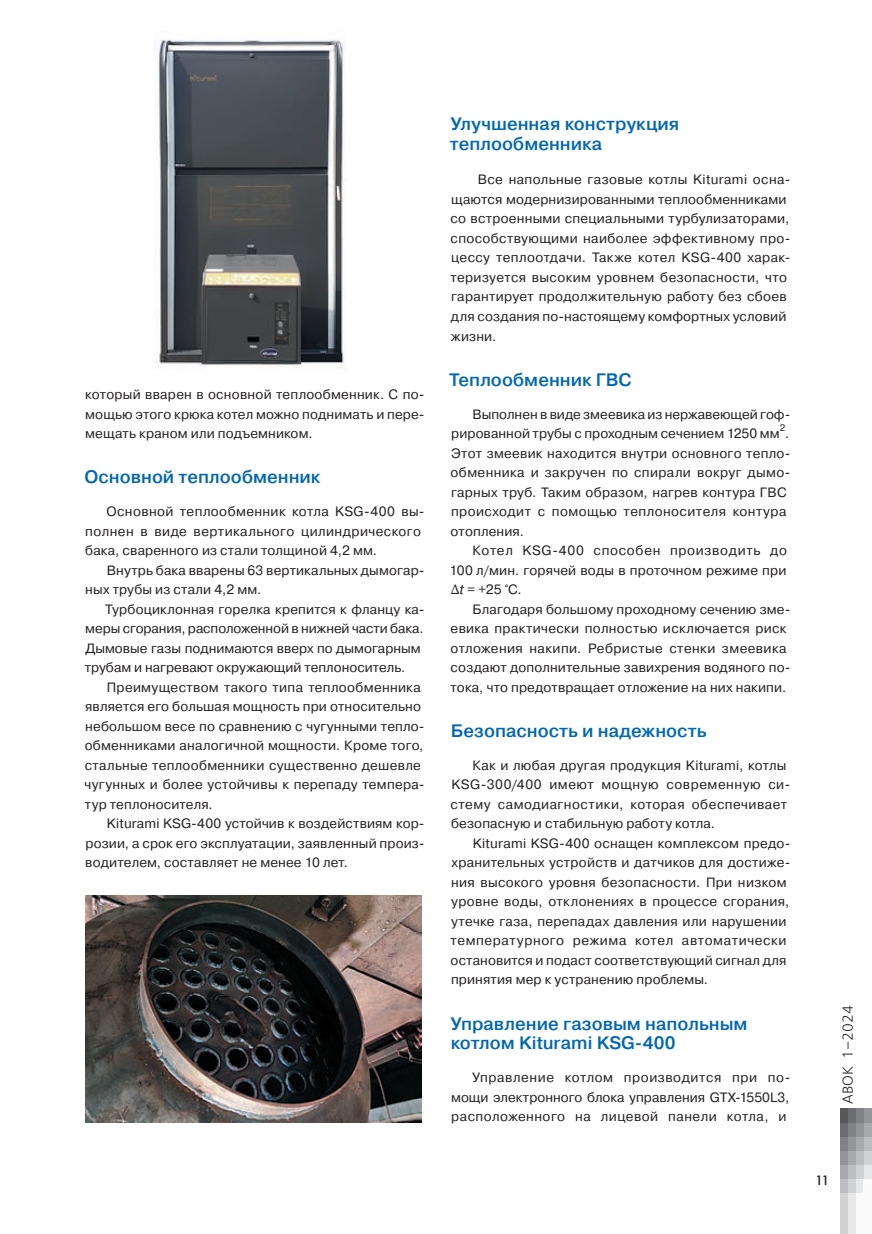
<style>
.page{position:relative;width:872px;height:1234px;background:#fff}
.page>*{position:absolute;margin:0;border:0;box-sizing:border-box;transform-origin:0 0}
.t1{font:500 18px/19.5px "Pragmatica";color:#0166b3}
.t2{font:14.4px "Free Set Light C";color:#231f20}
.t3{font:13.5px/19.5px "Pragmatica";letter-spacing:.02em;color:#231f20}
.t4{font:13.5px/19.5px "Pragmatica";color:#231f20}
.t5{font:13.5px "Futura Futuris C";color:#231f20}
.t6{font:9.45px "Pragmatica";color:#231f20}
.s1{font-style:italic}
</style>
<div class="page">
<div style="left:863px;top:1108px;width:9px;height:14px;background:#939598"></div>
<div style="left:863px;top:1122px;width:9px;height:14px;background:#a8a9ad"></div>
<div style="left:863px;top:1136px;width:9px;height:14px;background:#bcbdc0"></div>
<div style="left:863px;top:1150px;width:9px;height:15px;background:#d1d2d4"></div>
<div style="left:863px;top:1165px;width:9px;height:14px;background:#e6e7e9"></div>
<div style="left:855px;top:1108px;width:8px;height:14px;background:#808285"></div>
<div style="left:855px;top:1122px;width:8px;height:14px;background:#939598"></div>
<div style="left:855px;top:1136px;width:8px;height:14px;background:#a8a9ad"></div>
<div style="left:855px;top:1150px;width:8px;height:15px;background:#bcbdc0"></div>
<div style="left:855px;top:1165px;width:8px;height:14px;background:#d1d2d4"></div>
<div style="left:855px;top:1179px;width:8px;height:14px;background:#e6e7e9"></div>
<div style="left:848px;top:1108px;width:7px;height:14px;background:#6c6d70"></div>
<div style="left:848px;top:1122px;width:7px;height:14px;background:#808285"></div>
<div style="left:848px;top:1136px;width:7px;height:14px;background:#939598"></div>
<div style="left:848px;top:1150px;width:7px;height:15px;background:#a8a9ad"></div>
<div style="left:848px;top:1165px;width:7px;height:14px;background:#bcbdc0"></div>
<div style="left:848px;top:1179px;width:7px;height:14px;background:#d1d2d4"></div>
<div style="left:840px;top:1108px;width:8px;height:14px;background:#57585a"></div>
<div style="left:840px;top:1122px;width:8px;height:14px;background:#6c6d70"></div>
<div style="left:840px;top:1136px;width:8px;height:14px;background:#808285"></div>
<div style="left:840px;top:1150px;width:8px;height:15px;background:#939598"></div>
<div style="left:840px;top:1165px;width:8px;height:14px;background:#a8a9ad"></div>
<div style="left:840px;top:1179px;width:8px;height:14px;background:#bcbdc0"></div>
<div style="left:863px;top:1179px;width:9px;height:54px;background:#fafafa"></div>
<div style="left:855px;top:1193px;width:8px;height:40px;background:#fafafa"></div>
<div style="left:848px;top:1193px;width:7px;height:40px;background:#e6e7e9"></div>
<div style="left:840px;top:1193px;width:8px;height:40px;background:#d1d2d4"></div>
<img style="left:155px;top:39px;width:190px;height:330px">
<img style="left:85px;top:895px;width:336px;height:227px">
<p class="t3" style="left:85px;top:385px;width:341px;text-align:justify">который вварен в основной теплообменник. С по&shy;мощью этого крюка котел можно поднимать и пере&shy;мещать краном или подъемником.</p>
<h1 class="t1" style="left:85px;top:467px;width:237px">Основной теплообменник</h1>
<p class="t3" style="left:85px;top:502px;width:341px;text-indent:21px">Основной теплообменник котла KSG-400 вы&shy;полнен в виде вертикального цилиндрического бака, сваренного из стали толщиной 4,2 мм.</p>
<p class="t3" style="left:85px;top:560px;width:341px;text-indent:21px">Внутрь бака вварены 63 вертикальных дымогар&shy;ных трубы из стали 4,2 мм.</p>
<p class="t4" style="left:85px;top:599px;width:341px;text-indent:21px">Турбоциклонная горелка крепится к фланцу ка&shy;меры сгорания, расположенной в нижней части бака.<br>Дымовые газы поднимаются вверх по дымогарным трубам и нагревают окружающий теплоноситель.</p>
<p class="t3" style="left:85px;top:677px;width:341px;text-indent:22px">Преимуществом такого типа теплообменника является его большая мощность при относительно небольшом весе по сравнению с чугунными тепло&shy;обменниками аналогичной мощности. Кроме того, стальные теплообменники существенно дешевле чугунных и более устойчивы к перепаду темпера&shy;тур теплоносителя.</p>
<p class="t3" style="left:85px;top:814px;width:341px;text-align:justify;text-indent:22px">Kiturami KSG-400 устойчив к воздействиям кор&shy;розии, а срок его эксплуатации, заявленный произ&shy;водителем, составляет не менее 10 лет.</p>
<h1 class="t1" style="left:450px;top:114px;width:231px">Улучшенная конструкция теплообменника</h1>
<p class="t3" style="left:450px;top:170px;width:341px;text-indent:27px">Все напольные газовые котлы Kiturami осна&shy;щаются модернизированными теплообменниками со встроенными специальными турбулизаторами, способствующими наиболее эффективному про&shy;цессу теплоотдачи. Также котел KSG-400 харак&shy;теризуется высоким уровнем безопасности, что гарантирует продолжительную работу без сбоев для создания по-настоящему комфортных условий жизни.</p>
<h1 class="t1" style="left:449px;top:369px;width:184px">Теплообменник ГВС</h1>
<p class="t4" style="left:451px;top:404px;width:341px;text-align:right">Выполнен в виде змеевика из нержавеющей гоф&shy;рированной трубы с проходным сечением 1250 мм .</p>
<p class="t6" style="left:779px;top:422px;width:7px">2</p>
<p class="t3" style="left:450px;top:443px;width:341px">Этот змеевик находится внутри основного тепло&shy;обменника и закручен по спирали вокруг дымо&shy;гарных труб. Таким образом, нагрев контура ГВС происходит с помощью теплоносителя контура отопления.</p>
<p class="t3" style="left:449px;top:541px;width:339px;text-align:justify;text-indent:23px">Котел KSG-400 способен производить до 100 л/мин. горячей воды в проточном режиме при ∆<span class="s1">t</span> = +25 °С.</p>
<p class="t3" style="left:450px;top:599px;width:341px;text-indent:22px">Благодаря большому проходному сечению зме&shy;евика практически полностью исключается риск отложения накипи. Ребристые стенки змеевика создают дополнительные завихрения водяного по&shy;тока, что предотвращает отложение на них накипи.</p>
<h1 class="t1" style="left:451px;top:720px;width:257px">Безопасность и надежность</h1>
<p class="t3" style="left:450px;top:755px;width:341px;text-indent:22px">Как и любая другая продукция Kiturami, котлы KSG-300/400 имеют мощную современную си&shy;стему самодиагностики, которая обеспечивает безопасную и стабильную работу котла.</p>
<p class="t3" style="left:450px;top:833px;width:341px;text-indent:22px">Kiturami KSG-400 оснащен комплексом предо&shy;хранительных устройств и датчиков для достиже&shy;ния высокого уровня безопасности. При низком уровне воды, отклонениях в процессе сгорания, утечке газа, перепадах давления или нарушении температурного режима котел автоматически остановится и подаст соответствующий сигнал для принятия мер к устранению проблемы.</p>
<h1 class="t1" style="left:450px;top:1013px;width:299px">Управление газовым напольным котлом Kiturami KSG-400</h1>
<p class="t3" style="left:451px;top:1067px;width:341px;text-align:justify;text-indent:21px">Управление котлом производится при по&shy;мощи электронного блока управления GTX-1550L3, расположенного на лицевой панели котла, и</p>
<p class="t2" style="left:840px;top:1103px;width:100px;rotate:-90deg">АВОК 1–2024</p>
<p class="t5" style="left:815px;top:1171px;width:16px">11</p>
</div>
